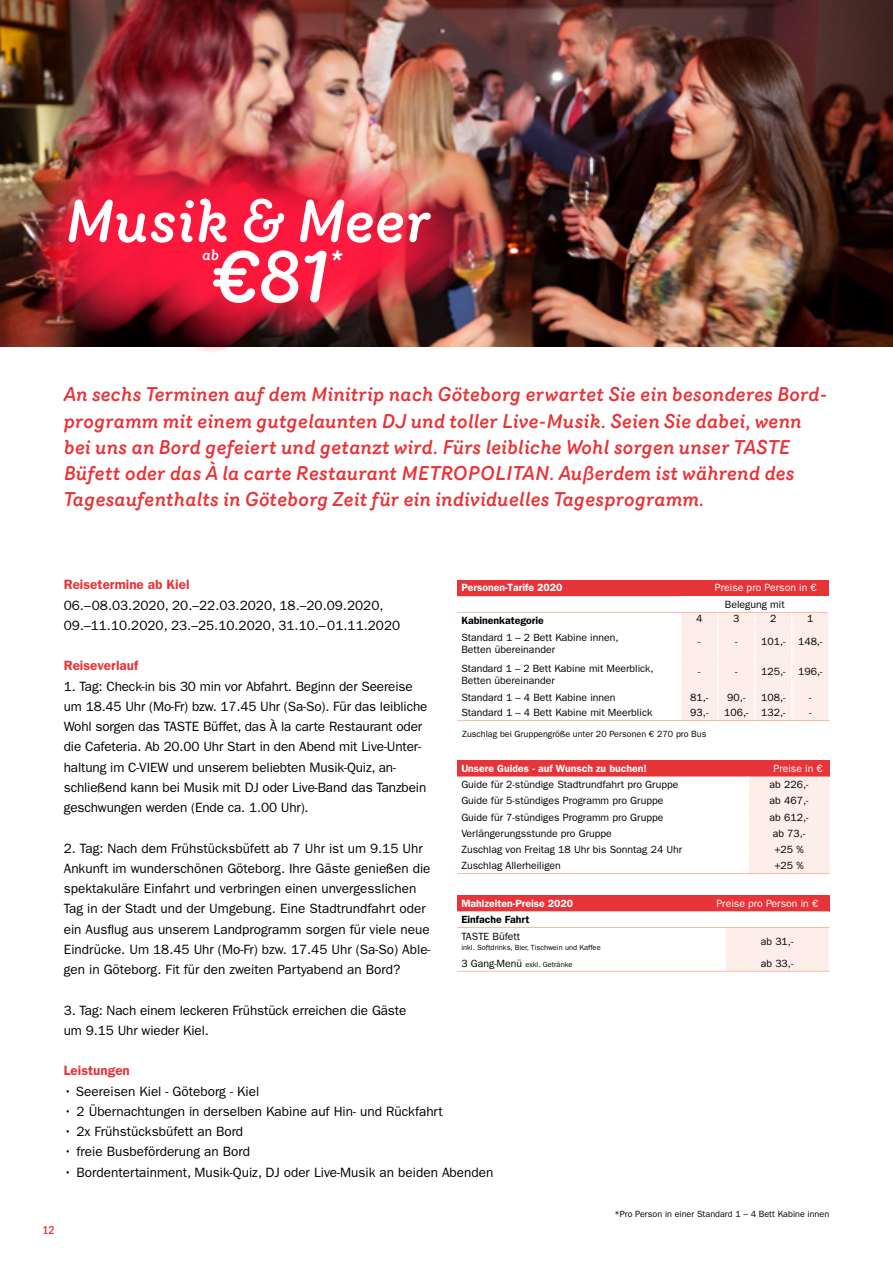
<style>
.page{position:relative;width:893px;height:1263px;background:#fff}
.page>*{position:absolute;margin:0;border:0;box-sizing:border-box;transform-origin:0 0}
.t1{font:italic 500 74.1px "Router";color:#fff}
.t2{font:italic 500 58.95px "Router";color:#fff}
.t3{font:italic 500 29.55px "Router";color:#fff}
.t4{font:italic 500 19.5px/26.2px "Router";color:#e73439}
.t5{font:italic 500 14.85px "Router";color:#fff}
.t6{font:13.5px/20.2px "ITC Franklin Gothic Std";color:#000}
.t7{font:600 13.5px "ITC Franklin Gothic Std";color:#e73439}
.t8{font:500 condensed 12px "ITC Franklin Gothic Std";color:#e73439}
.t9{font:10.5px/12px "ITC Franklin Gothic Std";color:#000}
.t10{font:600 10.5px "ITC Franklin Gothic Std";color:#fff}
.t11{font:10.5px "ITC Franklin Gothic Std";color:#fff}
.t12{font:600 10.5px "ITC Franklin Gothic Std";color:#000}
.t13{font:9px "ITC Franklin Gothic Std";color:#000}
.t14{font:7.5px "ITC Franklin Gothic Std";color:#000}
.s1{font-size:10.5px}
</style>
<div class="page">
<img style="left:0;top:0;width:893px;height:346px">
<div style="left:457px;top:580px;width:372px;height:16px;background:#e73439"></div>
<hr style="left:457px;top:720px;width:224px;height:1px;background:#f7b9aa">
<hr style="left:681px;top:720px;width:37px;height:1px;background:#f7b9aa">
<hr style="left:718px;top:720px;width:37px;height:1px;background:#f7b9aa">
<hr style="left:755px;top:720px;width:37px;height:1px;background:#f7b9aa">
<hr style="left:792px;top:720px;width:37px;height:1px;background:#f7b9aa">
<svg style="left:457px;top:596px;width:371px;height:124px"></svg>
<div style="left:457px;top:760px;width:373px;height:16px;background:#e73439"></div>
<svg style="left:457px;top:776px;width:373px;height:97px"></svg>
<hr style="left:457px;top:873px;width:291px;height:1px;background:#f7b9aa">
<hr style="left:748px;top:873px;width:82px;height:1px;background:#f7b9aa">
<div style="left:457px;top:895px;width:372px;height:16px;background:#e73439"></div>
<hr style="left:457px;top:971px;width:268px;height:1px;background:#f7b9aa">
<hr style="left:725px;top:971px;width:105px;height:1px;background:#f7b9aa">
<svg style="left:457px;top:911px;width:373px;height:60px"></svg>
<img style="left:0;top:308px;width:99px;height:29px">
<img style="left:0;top:73px;width:351px;height:235px">
<img style="left:99px;top:326px;width:345px;height:26px">
<img style="left:97px;top:91px;width:364px;height:235px">
<img style="left:174px;top:101px;width:364px;height:235px">
<img style="left:882px;top:285px;width:11px;height:30px">
<img style="left:880px;top:47px;width:13px;height:238px">
<h2 class="t2" style="left:65px;top:176px;width:368px">Musik &amp; Meer</h2>
<h1 class="t1" style="left:211px;top:219px;width:118px">€81</h1>
<h3 class="t3" style="left:330px;top:239px;width:14px">*</h3>
<p class="t5" style="left:202px;top:243px;width:19px">ab</p>
<p class="t4" style="left:64px;top:381px;width:765px">An sechs Terminen auf dem Minitrip nach Göteborg erwartet Sie ein besonderes Bord&shy;programm mit einem gutgelaunten DJ und toller Live-Musik. Seien Sie dabei, wenn bei uns an Bord gefeiert und getanzt wird. Fürs leibliche Wohl sorgen unser TASTE Büfett oder das À la carte Restaurant METROPOLITAN. Außerdem ist während des Tagesaufenthalts in Göteborg Zeit für ein individuelles Tagesprogramm.</p>
<p class="t7" style="left:64px;top:577px;width:127px">Reisetermine ab Kiel</p>
<p class="t6" style="left:64px;top:595px;width:338px">06.–08.03.2020, 20.–22.03.2020, 18.–20.09.2020,<br>09.–11.10.2020, 23.–25.10.2020, 31.10.–01.11.2020</p>
<p class="t7" style="left:64px;top:658px;width:76px">Reiseverlauf</p>
<p class="t6" style="left:64px;top:676px;width:365px">1. Tag: Check-in bis 30 min vor Abfahrt. Beginn der Seereise um 18.45 Uhr (Mo-Fr) bzw. 17.45 Uhr (Sa-So). Für das leibliche Wohl sorgen das TASTE Büffet, das À la carte Restaurant oder die Cafeteria. Ab 20.00 Uhr Start in den Abend mit Live-Unter&shy;haltung im C-VIEW und unserem beliebten Musik-Quiz, an&shy;schließend kann bei Musik mit DJ oder Live-Band das Tanzbein geschwungen werden (Ende ca. 1.00 Uhr).</p>
<p class="t6" style="left:64px;top:838px;width:368px">2. Tag: Nach dem Frühstücksbüfett ab 7 Uhr ist um 9.15 Uhr Ankunft im wunderschönen Göteborg. Ihre Gäste genießen die spektakuläre Einfahrt und verbringen einen unvergesslichen Tag in der Stadt und der Umgebung. Eine Stadtrundfahrt oder ein Ausflug aus unserem Landprogramm sorgen für viele neue Eindrücke. Um 18.45 Uhr (Mo-Fr) bzw. 17.45 Uhr (Sa-So) Able&shy;gen in Göteborg. Fit für den zweiten Partyabend an Bord?</p>
<p class="t6" style="left:64px;top:1000px;width:344px">3. Tag: Nach einem leckeren Frühstück erreichen die Gäste um 9.15 Uhr wieder Kiel.</p>
<p class="t7" style="left:64px;top:1063px;width:68px">Leistungen</p>
<p class="t6" style="left:64px;top:1081px;width:197px">• Seereisen Kiel - Göteborg - Kiel</p>
<p class="t6" style="left:64px;top:1101px;width:381px">• 2 Übernachtungen in derselben Kabine auf Hin- und Rückfahrt</p>
<p class="t6" style="left:64px;top:1121px;width:181px">• 2x Frühstücksbüfett an Bord</p>
<p class="t6" style="left:64px;top:1142px;width:188px">• freie Busbeförderung an Bord</p>
<p class="t6" style="left:64px;top:1162px;width:431px">• Bordentertainment, Musik-Quiz, DJ oder Live-Musik an beiden Abenden</p>
<p class="t10" style="left:461px;top:582px;width:103px">Personen-Tarife 2020</p>
<p class="t11" style="left:715px;top:582px;width:103px">Preise pro Person in €</p>
<p class="t9" style="left:725px;top:598px;width:61px">Belegung mit</p>
<p class="t12" style="left:461px;top:614px;width:84px">Kabinenkategorie</p>
<p class="t9" style="left:696px;top:612px;width:8px">4</p>
<p class="t9" style="left:733px;top:612px;width:8px">3</p>
<p class="t9" style="left:770px;top:612px;width:8px">2</p>
<p class="t9" style="left:807px;top:612px;width:8px">1</p>
<p class="t9" style="left:461px;top:631px;width:159px">Standard 1 – 2 Bett Kabine innen,<br>Betten übereinander</p>
<p class="t9" style="left:698px;top:635px;width:4px">-</p>
<p class="t9" style="left:735px;top:635px;width:89px">- 101,- 148,-</p>
<p class="t9" style="left:461px;top:662px;width:194px">Standard 1 – 2 Bett Kabine mit Meerblick,<br>Betten übereinander</p>
<p class="t9" style="left:698px;top:666px;width:4px">-</p>
<p class="t9" style="left:735px;top:666px;width:89px">- 125,- 196,-</p>
<p class="t9" style="left:461px;top:691px;width:156px">Standard 1 – 4 Bett Kabine innen</p>
<p class="t9" style="left:690px;top:691px;width:20px">81,-</p>
<p class="t9" style="left:727px;top:691px;width:20px">90,-</p>
<p class="t9" style="left:761px;top:691px;width:26px">108,-</p>
<p class="t9" style="left:809px;top:691px;width:4px">-</p>
<p class="t9" style="left:461px;top:707px;width:192px">Standard 1 – 4 Bett Kabine mit Meerblick</p>
<p class="t9" style="left:690px;top:707px;width:20px">93,-</p>
<p class="t9" style="left:724px;top:707px;width:63px">106,- 132,-</p>
<p class="t9" style="left:809px;top:707px;width:4px">-</p>
<p class="t13" style="left:462px;top:729px;width:246px">Zuschlag bei Gruppengröße unter 20 Personen € 270 pro Bus</p>
<p class="t10" style="left:461px;top:762px;width:187px">Unsere Guides - auf Wunsch zu buchen!</p>
<p class="t11" style="left:773px;top:762px;width:51px">Preise in €</p>
<p class="t9" style="left:461px;top:779px;width:219px">Guide für 2-stündige Stadtrundfahrt pro Gruppe</p>
<p class="t9" style="left:770px;top:779px;width:40px">ab 226,-</p>
<p class="t9" style="left:461px;top:795px;width:204px">Guide für 5-stündiges Programm pro Gruppe</p>
<p class="t9" style="left:770px;top:795px;width:40px">ab 467,-</p>
<p class="t9" style="left:461px;top:811px;width:204px">Guide für 7-stündiges Programm pro Gruppe</p>
<p class="t9" style="left:770px;top:811px;width:40px">ab 612,-</p>
<p class="t9" style="left:461px;top:827px;width:152px">Verlängerungsstunde pro Gruppe</p>
<p class="t9" style="left:773px;top:827px;width:34px">ab 73,-</p>
<p class="t9" style="left:461px;top:843px;width:222px">Zuschlag von Freitag 18 Uhr bis Sonntag 24 Uhr</p>
<p class="t9" style="left:774px;top:843px;width:31px">+25 %</p>
<p class="t9" style="left:461px;top:859px;width:101px">Zuschlag Allerheiligen</p>
<p class="t9" style="left:774px;top:859px;width:31px">+25 %</p>
<p class="t10" style="left:461px;top:897px;width:113px">Mahlzeiten-Preise 2020</p>
<p class="t11" style="left:716px;top:897px;width:103px">Preise pro Person in €</p>
<p class="t12" style="left:461px;top:913px;width:70px">Einfache Fahrt</p>
<p class="t9" style="left:461px;top:930px;width:60px">TASTE Büfett</p>
<p class="t14" style="left:461px;top:943px;width:141px">inkl. Softdrinks, Bier, Tischwein und Kaffee</p>
<p class="t9" style="left:761px;top:935px;width:34px">ab 31,-</p>
<p class="t14" style="left:461px;top:960px;width:113px"><span class="s1">3 Gang-Menü</span> exkl. Getränke</p>
<p class="t9" style="left:761px;top:957px;width:34px">ab 33,-</p>
<p class="t8" style="left:43px;top:1223px;width:14px">12</p>
<p class="t13" style="left:614px;top:1209px;width:216px">*Pro Person in einer Standard 1 – 4 Bett Kabine innen</p>
</div>
